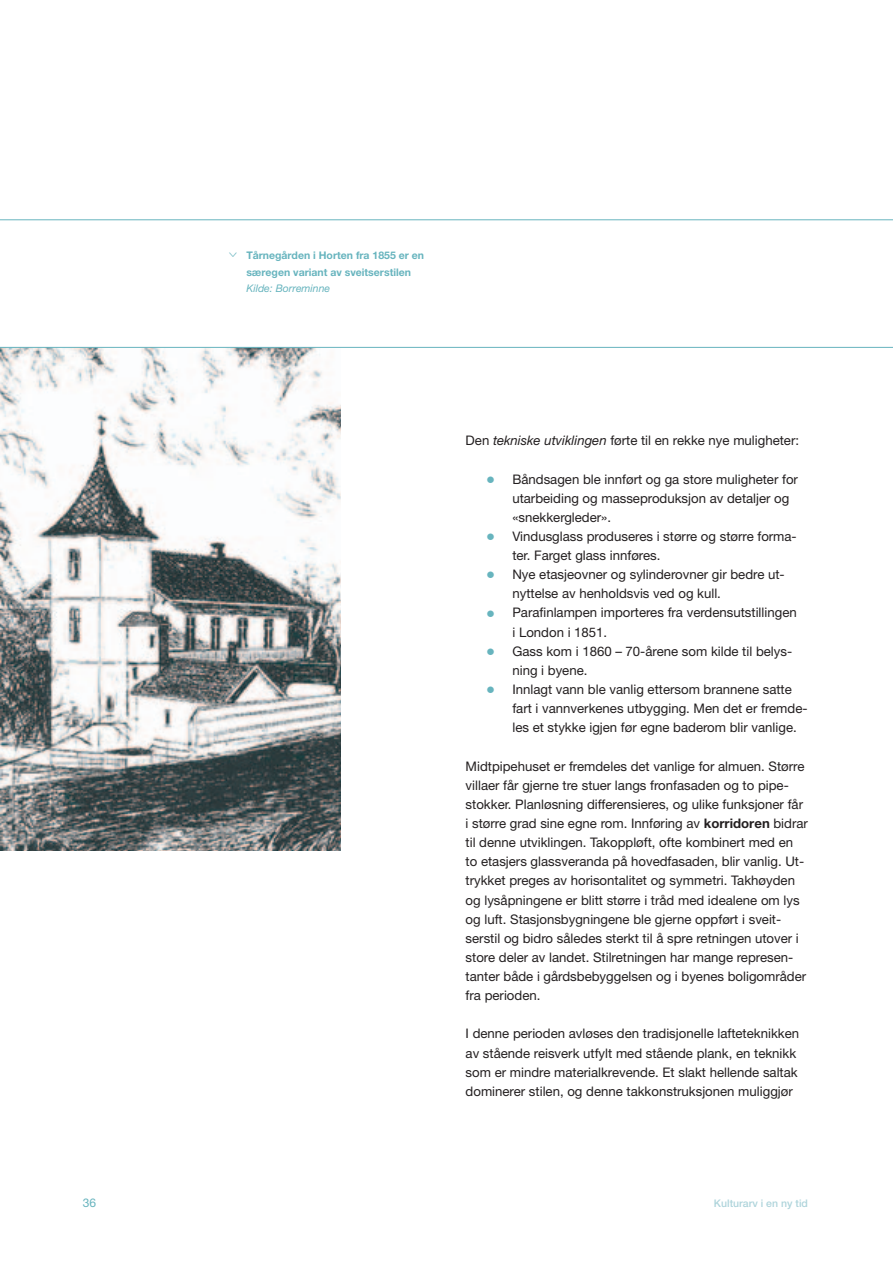
<style>
.page{position:relative;width:893px;height:1263px;background:#fff}
.page>*{position:absolute;margin:0;border:0;box-sizing:border-box;transform-origin:0 0}
.t1{font:200 13.5px "The Sans";color:#67b4be}
.t2{font:13.2px/19.2px "Helvetica Neue";color:#231f20}
.t3{font:12px "Helvetica Neue";color:#67b4be}
.t4{font:700 10.5px/16.5px "Helvetica Neue";color:#67b4be}
.t5{font:500 10.5px "Helvetica Neue";color:#aed4db}
.t6{font:italic 10.5px "Helvetica Neue";color:#67b4be}
.s1{font-style:italic}
.s2{font-weight:700}
</style>
<div class="page">
<img style="left:0;top:348px;width:341px;height:502px">
<hr style="left:0;top:219px;width:893px;height:1px;background:#67b4be">
<hr style="left:0;top:347px;width:893px;height:1px;background:#67b4be">
<p class="t1" style="left:227px;top:257px;width:8px;rotate:-90deg">&lt;</p>
<p class="t4" style="left:246px;top:248px;width:179px">Tårnegården i Horten fra 1855 er en særegen variant av sveitserstilen</p>
<p class="t6" style="left:246px;top:285px;width:85px">Kilde: Borreminne</p>
<p class="t2" style="left:466px;top:432px;width:335px">Den <span class="s1">tekniske utviklingen</span> førte til en rekke nye muligheter:</p>
<p class="t2" style="left:512px;top:470px;width:297px">Båndsagen ble innført og ga store muligheter for utarbeiding og masseproduksjon av detaljer og «snekkergleder».<br>Vindusglass produseres i større og større forma&shy;ter. Farget glass innføres.<br>Nye etasjeovner og sylinderovner gir bedre ut&shy;nyttelse av henholdsvis ved og kull.<br>Parafinlampen importeres fra verdensutstillingen<br>i London i 1851.<br>Gass kom i 1860 – 70-årene som kilde til belys&shy;ning i byene.<br>Innlagt vann ble vanlig ettersom brannene satte fart i vannverkenes utbygging. Men det er fremde&shy;les et stykke igjen før egne baderom blir vanlige.</p>
<p class="t2" style="left:466px;top:757px;width:344px">Midtpipehuset er fremdeles det vanlige for almuen. Større villaer får gjerne tre stuer langs fronfasaden og to pipe&shy;stokker. Planløsning differensieres, og ulike funksjoner får i større grad sine egne rom. Innføring av <span class="s2">korridoren</span> bidrar til denne utviklingen. Takoppløft, ofte kombinert med en to etasjers glassveranda på hovedfasaden, blir vanlig. Ut&shy;trykket preges av horisontalitet og symmetri. Takhøyden og lysåpningene er blitt større i tråd med idealene om lys og luft. Stasjonsbygningene ble gjerne oppført i sveit&shy;serstil og bidro således sterkt til å spre retningen utover i store deler av landet. Stilretningen har mange represen&shy;tanter både i gårdsbebyggelsen og i byenes boligområder fra perioden.</p>
<p class="t2" style="left:466px;top:1025px;width:335px">I denne perioden avløses den tradisjonelle lafteteknikken av stående reisverk utfylt med stående plank, en teknikk som er mindre materialkrevende. Et slakt hellende saltak dominerer stilen, og denne takkonstruksjonen muliggjør</p>
<p class="t3" style="left:83px;top:1198px;width:15px">36</p>
<p class="t5" style="left:714px;top:1200px;width:95px">Kulturarv i en ny tid</p>
</div>
